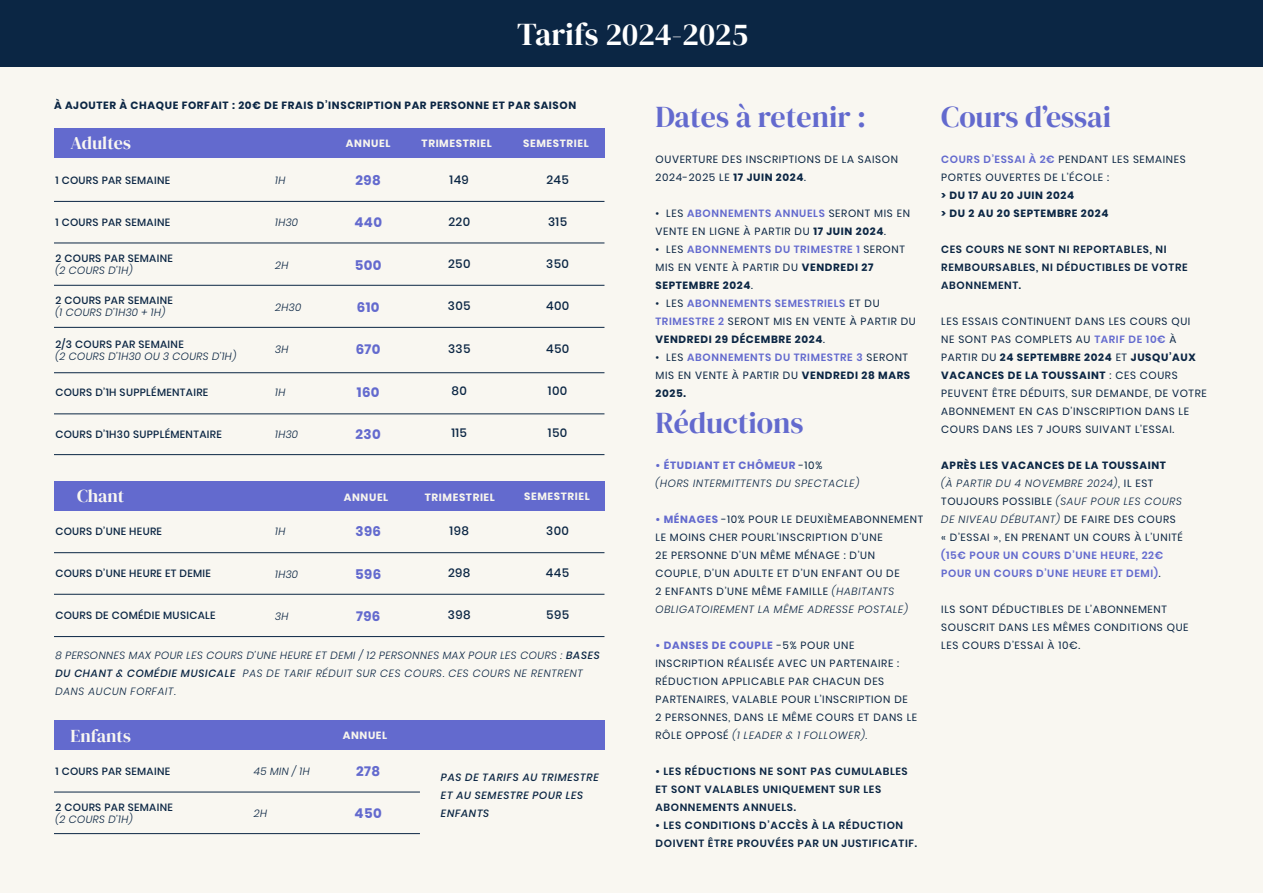
<style>
.page{position:relative;width:1263px;height:893px;background:#f9f7f1}
.page>*{position:absolute;margin:0;border:0;box-sizing:border-box;transform-origin:0 0}
.t1{font:31.5px "DM Serif Display";color:#fff}
.t2{font:30px "DM Serif Display";color:#636ace}
.t3{font:18px "DM Serif Display";color:#f9f7f1}
.t4{font:700 13.5px "Poppins";letter-spacing:.03em;color:#636ace}
.t5{font:500 12px "Poppins";letter-spacing:.03em;color:#0b2644}
.t6{font:10.5px/18px "Poppins";letter-spacing:.06em;color:#0b2644}
.t7{font:italic 300 10.5px/18px "Poppins";letter-spacing:.04em;color:#0b2644}
.t8{font:600 10.5px/18px "Poppins";letter-spacing:.06em;color:#0b2644}
.t9{font:500 10.5px "Poppins";letter-spacing:.03em;color:#0b2644}
.t10{font:700 10.5px/18px "Poppins";letter-spacing:.06em;color:#0b2644}
.t11{font:700 10.5px "Poppins";letter-spacing:.06em;color:#f7f5ed}
.t12{font:600 10.5px/18px "Poppins";letter-spacing:.06em;color:#636ace}
.t13{font:italic 300 10.5px/18px "Poppins";letter-spacing:.06em;color:#0b2644}
.t14{font:italic 500 10.5px/18px "Poppins";letter-spacing:.06em;color:#0b2644}
.s1{font-weight:500}
.s2{font-weight:700}
.s3{font-weight:600;color:#636ace}
.s4{font-weight:700;font-style:normal;color:#636ace}
.s5{font-weight:400;font-style:normal}
.s6{font-weight:700;color:#636ace}
.s7{font-weight:300;font-style:italic}
.s8{font-weight:400;color:#0b2644}
</style>
<div class="page">
<div style="left:0;top:0;width:1263px;height:67px;background:#0b2644"></div>
<div style="left:54px;top:129px;width:550px;height:29px;background:#636ace"></div>
<div style="left:54px;top:481px;width:550px;height:30px;background:#636ace"></div>
<div style="left:54px;top:721px;width:550px;height:29px;background:#636ace"></div>
<hr style="left:54px;top:201px;width:550px;height:1px;background:#0b2644">
<hr style="left:54px;top:552px;width:550px;height:1px;background:#0b2644">
<hr style="left:54px;top:792px;width:366px;height:1px;background:#0b2644">
<hr style="left:54px;top:243px;width:550px;height:1px;background:#0b2644">
<hr style="left:54px;top:594px;width:550px;height:1px;background:#0b2644">
<hr style="left:54px;top:833px;width:366px;height:1px;background:#0b2644">
<hr style="left:54px;top:285px;width:550px;height:1px;background:#0b2644">
<hr style="left:54px;top:636px;width:550px;height:1px;background:#0b2644">
<hr style="left:54px;top:327px;width:550px;height:1px;background:#0b2644">
<hr style="left:54px;top:372px;width:550px;height:1px;background:#0b2644">
<hr style="left:54px;top:413px;width:550px;height:1px;background:#0b2644">
<hr style="left:54px;top:454px;width:550px;height:1px;background:#0b2644">
<h1 class="t1" style="left:517px;top:16px;width:233px">Tarifs 2024-2025</h1>
<p class="t10" style="left:54px;top:96px;width:524px">À AJOUTER À CHAQUE FORFAIT : 20€ DE FRAIS D’INSCRIPTION PAR PERSONNE ET PAR SAISON</p>
<p class="t11" style="left:346px;top:138px;width:46px">ANNUEL</p>
<h3 class="t3" style="left:70px;top:133px;width:62px">Adultes</h3>
<p class="t11" style="left:523px;top:138px;width:67px">SEMESTRIEL</p>
<p class="t11" style="left:422px;top:138px;width:72px">TRIMESTRIEL</p>
<p class="t9" style="left:55px;top:174px;width:116px">1 COURS PAR SEMAINE</p>
<p class="t9" style="left:55px;top:216px;width:116px">1 COURS PAR SEMAINE</p>
<p class="t9" style="left:55px;top:252px;width:119px">2 COURS PAR SEMAINE</p>
<p class="t7" style="left:55px;top:261px;width:79px">(2 COURS D’1H)</p>
<p class="t9" style="left:55px;top:294px;width:119px">2 COURS PAR SEMAINE</p>
<p class="t7" style="left:55px;top:303px;width:111px">(1 COURS D’1H30 + 1H)</p>
<p class="t9" style="left:55px;top:338px;width:130px">2/3 COURS PAR SEMAINE</p>
<p class="t7" style="left:55px;top:346px;width:182px">(2 COURS D’1H30 OU 3 COURS D’1H)</p>
<p class="t9" style="left:55px;top:386px;width:154px">COURS D’1H SUPPLÉMENTAIRE</p>
<p class="t9" style="left:55px;top:428px;width:168px">COURS D’1H30 SUPPLÉMENTAIRE</p>
<h3 class="t3" style="left:77px;top:485px;width:49px">Chant</h3>
<p class="t7" style="left:275px;top:171px;width:12px">1H</p>
<p class="t7" style="left:275px;top:213px;width:24px">1H30</p>
<p class="t7" style="left:275px;top:255px;width:15px">2H</p>
<p class="t7" style="left:275px;top:298px;width:27px">2H30</p>
<p class="t7" style="left:275px;top:340px;width:15px">3H</p>
<p class="t7" style="left:275px;top:382px;width:12px">1H</p>
<p class="t7" style="left:275px;top:425px;width:24px">1H30</p>
<p class="t4" style="left:356px;top:174px;width:27px">298</p>
<p class="t4" style="left:354px;top:216px;width:29px">440</p>
<p class="t4" style="left:355px;top:258px;width:28px">500</p>
<p class="t4" style="left:357px;top:301px;width:24px">610</p>
<p class="t4" style="left:356px;top:343px;width:26px">670</p>
<p class="t4" style="left:357px;top:385px;width:24px">160</p>
<p class="t4" style="left:356px;top:428px;width:27px">230</p>
<p class="t11" style="left:344px;top:492px;width:46px">ANNUEL</p>
<p class="t5" style="left:450px;top:172px;width:21px">149</p>
<p class="t5" style="left:448px;top:214px;width:23px">220</p>
<p class="t5" style="left:448px;top:257px;width:24px">250</p>
<p class="t5" style="left:448px;top:299px;width:24px">305</p>
<p class="t5" style="left:448px;top:341px;width:24px">335</p>
<p class="t5" style="left:452px;top:384px;width:17px">80</p>
<p class="t5" style="left:451px;top:426px;width:17px">115</p>
<p class="t11" style="left:425px;top:492px;width:72px">TRIMESTRIEL</p>
<p class="t5" style="left:546px;top:172px;width:24px">245</p>
<p class="t5" style="left:548px;top:214px;width:21px">315</p>
<p class="t5" style="left:546px;top:257px;width:24px">350</p>
<p class="t5" style="left:546px;top:299px;width:25px">400</p>
<p class="t5" style="left:546px;top:341px;width:25px">450</p>
<p class="t5" style="left:548px;top:384px;width:21px">100</p>
<p class="t5" style="left:548px;top:426px;width:21px">150</p>
<p class="t11" style="left:524px;top:491px;width:67px">SEMESTRIEL</p>
<p class="t5" style="left:450px;top:523px;width:21px">198</p>
<p class="t5" style="left:448px;top:566px;width:24px">298</p>
<p class="t5" style="left:448px;top:608px;width:24px">398</p>
<p class="t5" style="left:546px;top:523px;width:24px">300</p>
<p class="t5" style="left:546px;top:566px;width:25px">445</p>
<p class="t5" style="left:546px;top:608px;width:24px">595</p>
<p class="t7" style="left:55px;top:646px;width:546px">8 PERSONNES MAX POUR LES COURS D’UNE HEURE ET DEMI / 12 PERSONNES MAX POUR LES COURS : <span class="s1">BASES<br>DU CHANT &amp; COMÉDIE MUSICALE</span> PAS DE TARIF RÉDUIT SUR CES COURS. CES COURS NE RENTRENT<br>DANS AUCUN FORFAIT.</p>
<p class="t4" style="left:355px;top:525px;width:27px">396</p>
<p class="t4" style="left:355px;top:567px;width:28px">596</p>
<p class="t4" style="left:356px;top:610px;width:26px">796</p>
<p class="t9" style="left:55px;top:525px;width:108px">COURS D’UNE HEURE</p>
<p class="t9" style="left:55px;top:567px;width:157px">COURS D’UNE HEURE ET DEMIE</p>
<p class="t9" style="left:55px;top:609px;width:162px">COURS DE COMÉDIE MUSICALE</p>
<p class="t7" style="left:275px;top:522px;width:12px">1H</p>
<p class="t7" style="left:275px;top:564px;width:24px">1H30</p>
<p class="t7" style="left:275px;top:607px;width:15px">3H</p>
<h3 class="t3" style="left:70px;top:725px;width:62px">Enfants</h3>
<p class="t9" style="left:55px;top:765px;width:116px">1 COURS PAR SEMAINE</p>
<p class="t9" style="left:55px;top:801px;width:119px">2 COURS PAR SEMAINE</p>
<p class="t7" style="left:55px;top:809px;width:79px">(2 COURS D’1H)</p>
<p class="t7" style="left:254px;top:761px;width:57px">45 MIN / 1H</p>
<p class="t7" style="left:254px;top:804px;width:15px">2H</p>
<p class="t11" style="left:343px;top:731px;width:46px">ANNUEL</p>
<p class="t4" style="left:356px;top:764px;width:26px">278</p>
<p class="t4" style="left:355px;top:807px;width:29px">450</p>
<p class="t14" style="left:441px;top:768px;width:159px">PAS DE TARIFS AU TRIMESTRE<br>ET AU SEMESTRE POUR LES<br>ENFANTS</p>
<h2 class="t2" style="left:655px;top:99px;width:212px">Dates à retenir :</h2>
<p class="t6" style="left:655px;top:150px;width:244px">OUVERTURE DES INSCRIPTIONS DE LA SAISON<br>2024-2025 LE <span class="s2">17 JUIN 2024</span>.</p>
<p class="t6" style="left:655px;top:204px;width:256px">• LES <span class="s3">ABONNEMENTS ANNUELS</span> SERONT MIS EN<br>VENTE EN LIGNE À PARTIR DU <span class="s2">17 JUIN 2024</span>.</p>
<p class="t6" style="left:655px;top:240px;width:251px">• LES <span class="s3">ABONNEMENTS DU TRIMESTRE 1</span> SERONT<br>MIS EN VENTE À PARTIR DU <span class="s2">VENDREDI 27<br>SEPTEMBRE 2024</span>.</p>
<p class="t6" style="left:655px;top:294px;width:262px">• LES <span class="s3">ABONNEMENTS SEMESTRIELS</span> ET DU<br><span class="s3">TRIMESTRE 2</span> SERONT MIS EN VENTE À PARTIR DU<br><span class="s2">VENDREDI 29 DÉCEMBRE 2024</span>.</p>
<p class="t6" style="left:655px;top:348px;width:256px">• LES <span class="s3">ABONNEMENTS DU TRIMESTRE 3</span> SERONT<br>MIS EN VENTE À PARTIR DU <span class="s2">VENDREDI 28 MARS<br>2025.</span></p>
<h2 class="t2" style="left:655px;top:405px;width:150px">Réductions</h2>
<p class="t13" style="left:655px;top:455px;width:205px"><span class="s4">• ÉTUDIANT ET CHÔMEUR</span> <span class="s5">-10%<br></span>(HORS INTERMITTENTS DU SPECTACLE)</p>
<p class="t6" style="left:655px;top:510px;width:269px"><span class="s6">• MÉNAGES</span> -10% POUR LE DEUXIÈMEABONNEMENT LE MOINS CHER POURL’INSCRIPTION D’UNE<br>2E PERSONNE D’UN MÊME MÉNAGE : D’UN<br>COUPLE, D’UN ADULTE ET D’UN ENFANT OU DE<br>2 ENFANTS D’UNE MÊME FAMILLE <span class="s7">(HABITANTS OBLIGATOIREMENT LA MÊME ADRESSE POSTALE)</span></p>
<p class="t6" style="left:655px;top:636px;width:263px"><span class="s6">• DANSES DE COUPLE</span> -5% POUR UNE INSCRIPTION RÉALISÉE AVEC UN PARTENAIRE :<br>RÉDUCTION APPLICABLE PAR CHACUN DES PARTENAIRES, VALABLE POUR L’INSCRIPTION DE<br>2 PERSONNES, DANS LE MÊME COURS ET DANS LE RÔLE OPPOSÉ <span class="s7">(1 LEADER &amp; 1 FOLLOWER).</span></p>
<p class="t8" style="left:655px;top:761px;width:254px">• LES RÉDUCTIONS NE SONT PAS CUMULABLES<br>ET SONT VALABLES UNIQUEMENT SUR LES<br>ABONNEMENTS ANNUELS.</p>
<p class="t8" style="left:655px;top:815px;width:263px">• LES CONDITIONS D’ACCÈS À LA RÉDUCTION<br>DOIVENT ÊTRE PROUVÉES PAR UN JUSTIFICATIF.</p>
<h2 class="t2" style="left:941px;top:99px;width:171px">Cours d’essai</h2>
<p class="t6" style="left:941px;top:150px;width:246px"><span class="s3">COURS D’ESSAI À 2€</span> PENDANT LES SEMAINES<br>PORTES OUVERTES DE L’ÉCOLE :</p>
<p class="t10" style="left:941px;top:186px;width:169px">&gt; DU 17 AU 20 JUIN 2024<br>&gt; DU 2 AU 20 SEPTEMBRE 2024</p>
<p class="t8" style="left:941px;top:239px;width:248px">CES COURS NE SONT NI REPORTABLES, NI<br>REMBOURSABLES, NI DÉDUCTIBLES DE VOTRE<br>ABONNEMENT.</p>
<p class="t6" style="left:941px;top:312px;width:267px">LES ESSAIS CONTINUENT DANS LES COURS QUI<br>NE SONT PAS COMPLETS AU <span class="s3">TARIF DE 10€</span> À PARTIR DU <span class="s2">24 SEPTEMBRE 2024</span> ET <span class="s2">JUSQU’AUX VACANCES DE LA TOUSSAINT</span> : CES COURS PEUVENT ÊTRE DÉDUITS, SUR DEMANDE, DE VOTRE ABONNEMENT EN CAS D’INSCRIPTION DANS LE COURS DANS LES 7 JOURS SUIVANT L’ESSAI.</p>
<p class="t6" style="left:941px;top:456px;width:243px"><span class="s2">APRÈS LES VACANCES DE LA TOUSSAINT<br></span><span class="s7">(À PARTIR DU 4 NOVEMBRE 2024)</span>, IL EST TOUJOURS POSSIBLE <span class="s7">(SAUF POUR LES COURS DE NIVEAU DÉBUTANT)</span> DE FAIRE DES COURS « D’ESSAI », EN PRENANT UN COURS À L’UNITÉ</p>
<p class="t12" style="left:941px;top:545px;width:224px">(15€ POUR UN COURS D’UNE HEURE, 22€<br>POUR UN COURS D’UNE HEURE ET DEMI)<span class="s8">.</span></p>
<p class="t6" style="left:941px;top:600px;width:249px">ILS SONT DÉDUCTIBLES DE L’ABONNEMENT<br>SOUSCRIT DANS LES MÊMES CONDITIONS QUE<br>LES COURS D’ESSAI À 10€.</p>
</div>
